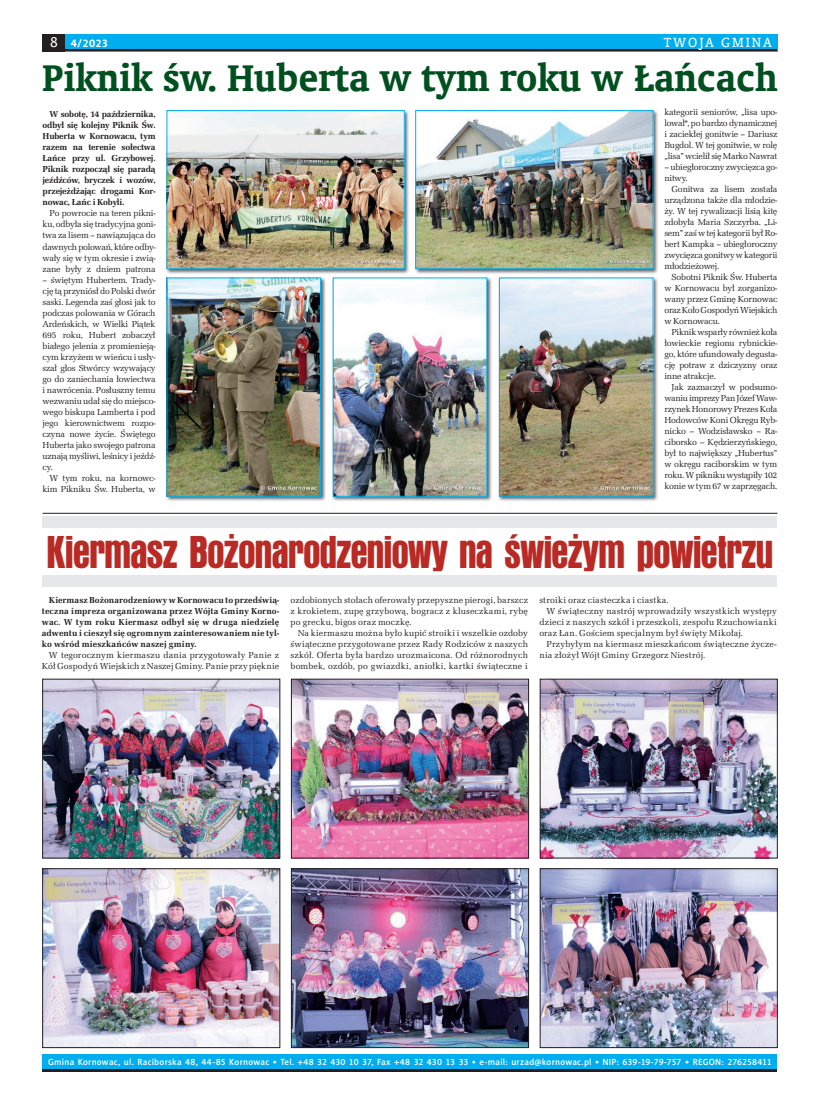
<style>
.page{position:relative;width:820px;height:1106px;background:#fff}
.page>*{position:absolute;margin:0;border:0;box-sizing:border-box;transform-origin:0 0}
.t1{font:48px "Anzeigen Gro TOT";letter-spacing:-.02em;color:#b92a24;scale:.95 1}
.t2{font:42px "Oranda EU Bold";color:#00501f}
.t3{font:15px "Oranda EU Normal";letter-spacing:.13em;color:#fff}
.t4{font:700 11px "Naomi Sans EFN";color:#fff}
.t5{font:9px/11px "URW Latino TOT";color:#231f20;text-align:justify}
.t6{font:700 9px/11px "URW Latino TOT";letter-spacing:-.005em;color:#231f20;text-align:justify}
.t7{font:9px "URW Latino TOT";letter-spacing:.02em;color:#231f20}
.t8{font:9px "Naomi Sans EFN Medium";letter-spacing:.02em;color:#fff}
.t9{font:9px/11px "URW Latino TOT";letter-spacing:-.02em;color:#231f20}
.t10{font:9px "URW Latino TOT";letter-spacing:.025em;color:#231f20}
.s1{font-family:"Oranda EU Normal";font-weight:400;font-size:16px}
</style>
<div class="page">
<div style="left:65px;top:34px;width:712px;height:17px;background:#00aeef"></div>
<div style="left:43px;top:34px;width:22px;height:17px;background:#231f20"></div>
<hr style="left:43px;top:50px;width:734px;height:1px;background:#231f20">
<div style="left:43px;top:516px;width:733px;height:11px;background:#e6e7e9"></div>
<div style="left:43px;top:576px;width:733px;height:11px;background:#e6e7e9"></div>
<div style="left:43px;top:1054px;width:734px;height:17px;background:#00aeef"></div>
<hr style="left:43px;top:1069px;width:734px;height:2px;background:#231f20">
<img style="left:166px;top:110px;width:243px;height:164px">
<img style="left:169px;top:112px;width:233px;height:155px">
<div style="left:167px;top:110px;width:237px;height:159px;border:1px solid #00aeef"></div>
<img style="left:415px;top:110px;width:243px;height:164px">
<img style="left:417px;top:112px;width:234px;height:155px">
<div style="left:415px;top:110px;width:238px;height:159px;border:1px solid #00aeef"></div>
<img style="left:166px;top:277px;width:160px;height:224px">
<img style="left:169px;top:280px;width:149px;height:214px">
<img style="left:332px;top:277px;width:160px;height:224px">
<img style="left:335px;top:280px;width:149px;height:214px">
<img style="left:498px;top:277px;width:160px;height:224px">
<img style="left:501px;top:280px;width:150px;height:214px">
<img style="left:293px;top:681px;width:233px;height:175px">
<div style="left:291px;top:679px;width:237px;height:179px;border:1px solid #231f20"></div>
<img style="left:293px;top:870px;width:233px;height:175px">
<div style="left:291px;top:868px;width:237px;height:179px;border:1px solid #231f20"></div>
<img style="left:45px;top:681px;width:233px;height:175px">
<img style="left:45px;top:870px;width:233px;height:175px">
<div style="left:43px;top:868px;width:237px;height:179px;border:1px solid #231f20"></div>
<img style="left:542px;top:681px;width:233px;height:175px">
<img style="left:542px;top:870px;width:233px;height:175px">
<div style="left:540px;top:868px;width:237px;height:179px;border:1px solid #231f20"></div>
<hr style="left:43px;top:513px;width:734px;height:1px;background:#231f20">
<p class="t4" style="left:47px;top:36px;width:62px"><span class="s1">88</span> 4/2023</p>
<h3 class="t3" style="left:663px;top:34px;width:109px">TWOJA GMINA</h3>
<h2 class="t2" style="left:43px;top:53px;width:736px">Piknik św. Huberta w tym roku w Łańcach</h2>
<p class="t6" style="left:43px;top:109px;width:114px;text-indent:7px">W sobotę, 14 października, odbył się kolejny Piknik Św.<br>Huberta w Kornowacu, tym razem na terenie sołectwa Łańce przy ul. Grzybowej.<br>Piknik rozpoczął się paradą jeźdźców, bryczek i wozów, przejeżdżając drogami Kor&shy;nowac, Łańc i Kobyli.</p>
<p class="t5" style="left:43px;top:208px;width:114px;text-indent:7px">Po powrocie na teren pikni&shy;ku, odbyła się tradycyjna goni&shy;twa za lisem – nawiązująca do dawnych polowań, które odby&shy;wały się w tym okresie i zwią&shy;zane były z dniem patrona</p>
<p class="t5" style="left:43px;top:274px;width:114px">– świętym Hubertem. Trady&shy;cję tą przyniósł do Polski dwór saski. Legenda zaś głosi jak to podczas polowania w Górach Ardeńskich, w Wielki Piątek 695 roku, Hubert zobaczył białego jelenia z promienieją&shy;cym krzyżem w wieńcu i usły&shy;szał głos Stwórcy wzywający go do zaniechania łowiectwa i nawrócenia. Posłuszny temu wezwaniu udał się do miejsco&shy;wego biskupa Lamberta i pod jego kierownictwem rozpo&shy;czyna nowe życie. Świętego Huberta jako swojego patrona uznają myśliwi, leśnicy i jeźdź&shy;cy.</p>
<p class="t9" style="left:43px;top:472px;width:114px;text-align:right">W tym roku, na kornowc&shy;kim Pikniku Św. Huberta, w</p>
<p class="t5" style="left:664px;top:107px;width:114px">kategorii seniorów, „lisa upo&shy;lował", po bardzo dynamicznej i zaciekłej gonitwie – Dariusz Bugdol. W tej gonitwie, w rolę „lisa” wcielił się Marko Nawrat</p>
<p class="t9" style="left:664px;top:162px;width:114px">– ubiegłoroczny zwycięzca go&shy;nitwy.</p>
<p class="t5" style="left:664px;top:184px;width:114px;text-indent:7px">Gonitwa za lisem została urządzona także dla młodzie&shy;ży. W tej rywalizacji lisią kitę zdobyła Maria Szczyrba. „Li&shy;sem” zaś w tej kategorii był Ro&shy;bert Kampka – ubiegłoroczny zwycięzca gonitwy w kategorii młodzieżowej.</p>
<p class="t5" style="left:664px;top:272px;width:114px;text-indent:7px">Sobotni Piknik Św. Huberta w Kornowacu był zorganizo&shy;wany przez Gminę Kornowac oraz Koło Gospodyń Wiejskich w Kornowacu.</p>
<p class="t5" style="left:664px;top:327px;width:114px;text-indent:7px">Piknik wsparły również koła łowieckie regionu rybnickie&shy;go, które ufundowały degusta&shy;cję potraw z dziczyzny oraz inne atrakcje.</p>
<p class="t5" style="left:664px;top:382px;width:114px;text-indent:7px">Jak zaznaczył w podsumo&shy;waniu imprezy Pan Józef Waw&shy;rzynek Honorowy Prezes Koła Hodowców Koni Okręgu Ryb&shy;nicko – Wodzisławsko – Ra&shy;ciborsko – Kędzierzyńskiego, był to największy „Hubertus” w okręgu raciborskim w tym roku. W pikniku wystąpiły 102 konie w tym 67 w zaprzęgach.</p>
<h1 class="t1" style="left:46px;top:526px;width:766px">Kiermasz Bożonarodzeniowy na świeżym powietrzu</h1>
<p class="t6" style="left:42px;top:594px;width:239px;text-indent:7px">Kiermasz Bożonarodzeniowy w Kornowacu to przedświą&shy;teczna impreza organizowana przez Wójta Gminy Korno&shy;wac. W tym roku Kiermasz odbył się w druga niedzielę adwentu i cieszył się ogromnym zainteresowaniem nie tyl&shy;ko wśród mieszkańców naszej gminy.</p>
<p class="t5" style="left:42px;top:649px;width:239px;text-align:right">W tegorocznym kiermaszu dania przygotowały Panie z<br>Kół Gospodyń Wiejskich z Naszej Gminy. Panie przy pięknie</p>
<p class="t5" style="left:290px;top:594px;width:239px">ozdobionych stołach oferowały przepyszne pierogi, barszcz z krokietem, zupę grzybową, bogracz z kluseczkami, rybę po grecku, bigos oraz moczkę.</p>
<p class="t5" style="left:290px;top:627px;width:239px;text-indent:7px">Na kiermaszu można było kupić stroiki i wszelkie ozdoby świąteczne przygotowane przez Rady Rodziców z naszych szkół. Oferta była bardzo urozmaicona. Od różnorodnych bombek, ozdób, po gwiazdki, aniołki, kartki świąteczne i</p>
<p class="t10" style="left:539px;top:594px;width:131px">stroiki oraz ciasteczka i ciastka.</p>
<p class="t7" style="left:546px;top:605px;width:232px">W świąteczny nastrój wprowadziły wszystkich występy</p>
<p class="t7" style="left:539px;top:616px;width:239px">dzieci z naszych szkół i przeszkoli, zespołu Rzuchowianki</p>
<p class="t7" style="left:539px;top:627px;width:205px">oraz Łan. Gościem specjalnym był święty Mikołaj.</p>
<p class="t7" style="left:546px;top:638px;width:232px">Przybyłym na kiermasz mieszkańcom świąteczne życze-</p>
<p class="t5" style="left:539px;top:649px;width:167px">nia złożył Wójt Gminy Grzegorz Niestrój.</p>
<p class="t8" style="left:48px;top:1057px;width:724px">Gmina Kornowac, ul. Raciborska 48, 44-85 Kornowac • Tel. +48 32 430 10 37, Fax +48 32 430 13 33 • e-mail: urzad@kornowac.pl • NIP: 639-19-79-757 • REGON: 276258411</p>
</div>
